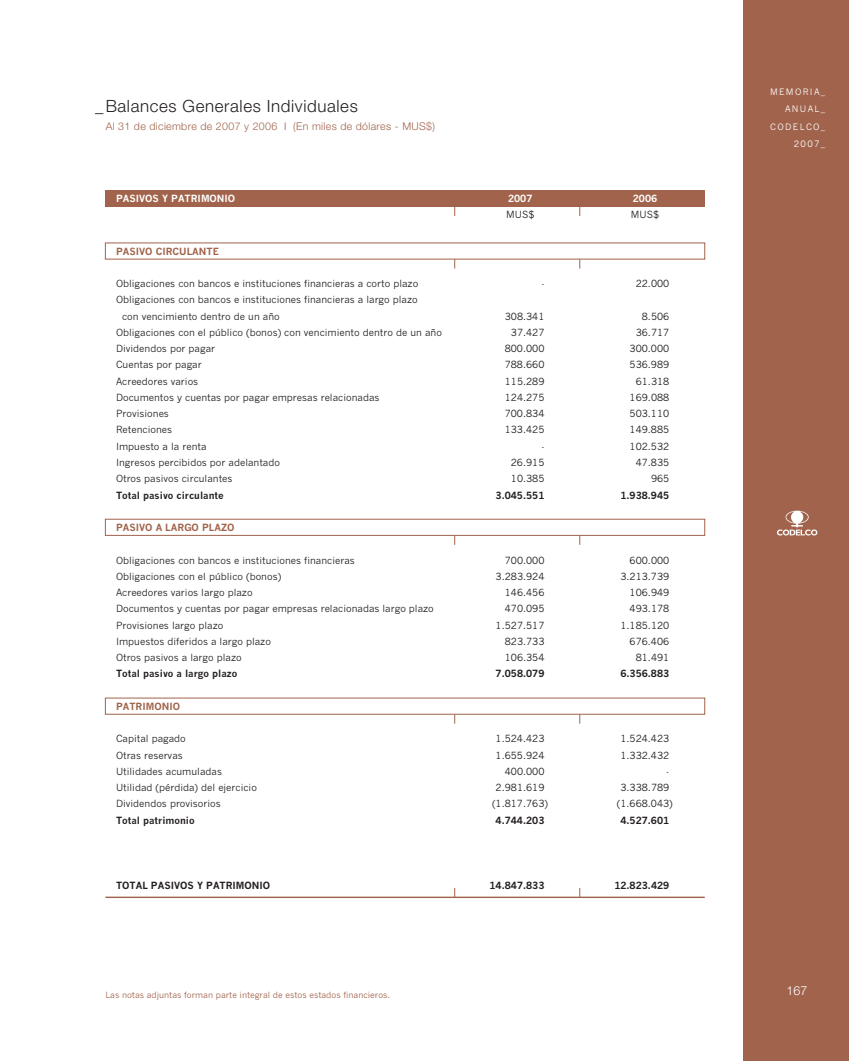
<style>
.page{position:relative;width:849px;height:1061px;background:#fff}
.page>*{position:absolute;margin:0;border:0;box-sizing:border-box;transform-origin:0 0}
.t1{font:300 16.88px "Helvetica Neue LT Std";letter-spacing:.035em;color:#231f20}
.t2{font:300 12.5px "Helvetica Neue LT Std";color:#fff}
.t3{font:300 10.62px "Helvetica Neue LT Std";letter-spacing:.03em;color:#a1634b}
.t4{font:9.75px/16.2px "News Gothic";color:#231f20}
.t5{font:700 9.75px "News Gothic";color:#231f20}
.t6{font:700 9.75px "News Gothic";color:#a1634b}
.t7{font:700 9.75px "News Gothic";color:#fff}
.t8{font:8.75px/17px "News Gothic";letter-spacing:.15em;color:#fff;text-align:right}
.t9{font:8.5px "News Gothic";color:#a1634b}
</style>
<div class="page">
<div style="left:743px;top:0;width:105px;height:1061px;background:#a1634b"></div>
<div style="left:105px;top:190px;width:599px;height:16px;background:#a1634b"></div>
<div style="left:105px;top:519px;width:599px;height:17px;border:1px solid #a1634b"></div>
<hr style="left:105px;top:896px;width:599px;height:2px;background:#a1634b">
<div style="left:105px;top:698px;width:599px;height:17px;border:1px solid #a1634b"></div>
<svg style="left:776px;top:511px;width:41px;height:24px"></svg>
<h1 class="t1" style="left:95px;top:100px;width:264px">_Balances Generales Individuales</h1>
<p class="t3" style="left:106px;top:122px;width:330px">Al 31 de diciembre de 2007 y 2006 I (En miles de dólares - MUS$)</p>
<p class="t7" style="left:116px;top:195px;width:121px">PASIVOS Y PATRIMONIO</p>
<p class="t7" style="left:508px;top:195px;width:26px">2007</p>
<p class="t7" style="left:632px;top:195px;width:26px">2006</p>
<p class="t4" style="left:506px;top:208px;width:30px">MUS$</p>
<p class="t4" style="left:630px;top:208px;width:30px">MUS$</p>
<p class="t6" style="left:116px;top:247px;width:104px">PASIVO CIRCULANTE</p>
<p class="t4" style="left:116px;top:276px;width:304px">Obligaciones con bancos e instituciones financieras a corto plazo</p>
<p class="t4" style="left:541px;top:276px;width:5px">-</p>
<p class="t4" style="left:635px;top:276px;width:35px">22.000</p>
<p class="t4" style="left:122px;top:293px;width:297px;text-indent:-6px">Obligaciones con bancos e instituciones financieras a largo plazo con vencimiento dentro de un año</p>
<p class="t4" style="left:504px;top:309px;width:41px">308.341</p>
<p class="t4" style="left:641px;top:309px;width:29px">8.506</p>
<p class="t4" style="left:116px;top:325px;width:327px">Obligaciones con el público (bonos) con vencimiento dentro de un año</p>
<p class="t4" style="left:510px;top:325px;width:35px">37.427</p>
<p class="t4" style="left:635px;top:325px;width:35px">36.717</p>
<p class="t4" style="left:116px;top:341px;width:101px">Dividendos por pagar</p>
<p class="t4" style="left:504px;top:341px;width:41px">800.000</p>
<p class="t4" style="left:629px;top:341px;width:41px">300.000</p>
<p class="t4" style="left:116px;top:358px;width:87px">Cuentas por pagar</p>
<p class="t4" style="left:504px;top:358px;width:41px">788.660</p>
<p class="t4" style="left:629px;top:358px;width:41px">536.989</p>
<p class="t4" style="left:116px;top:374px;width:84px">Acreedores varios</p>
<p class="t4" style="left:504px;top:374px;width:41px">115.289</p>
<p class="t4" style="left:635px;top:374px;width:35px">61.318</p>
<p class="t4" style="left:116px;top:390px;width:265px">Documentos y cuentas por pagar empresas relacionadas</p>
<p class="t4" style="left:504px;top:390px;width:41px">124.275</p>
<p class="t4" style="left:629px;top:390px;width:41px">169.088</p>
<p class="t4" style="left:116px;top:406px;width:54px">Provisiones</p>
<p class="t4" style="left:504px;top:406px;width:41px">700.834</p>
<p class="t4" style="left:629px;top:406px;width:41px">503.110</p>
<p class="t4" style="left:116px;top:423px;width:58px">Retenciones</p>
<p class="t4" style="left:504px;top:423px;width:41px">133.425</p>
<p class="t4" style="left:629px;top:423px;width:41px">149.885</p>
<p class="t4" style="left:116px;top:439px;width:92px">Impuesto a la renta</p>
<p class="t4" style="left:541px;top:439px;width:5px">-</p>
<p class="t4" style="left:629px;top:439px;width:41px">102.532</p>
<p class="t4" style="left:116px;top:455px;width:165px">Ingresos percibidos por adelantado</p>
<p class="t4" style="left:510px;top:455px;width:35px">26.915</p>
<p class="t4" style="left:635px;top:455px;width:35px">47.835</p>
<p class="t4" style="left:116px;top:471px;width:118px">Otros pasivos circulantes</p>
<p class="t4" style="left:510px;top:471px;width:35px">10.385</p>
<p class="t4" style="left:650px;top:471px;width:20px">965</p>
<p class="t5" style="left:116px;top:491px;width:109px">Total pasivo circulante</p>
<p class="t5" style="left:495px;top:491px;width:50px">3.045.551</p>
<p class="t5" style="left:620px;top:491px;width:50px">1.938.945</p>
<p class="t6" style="left:116px;top:524px;width:120px">PASIVO A LARGO PLAZO</p>
<p class="t4" style="left:116px;top:553px;width:240px">Obligaciones con bancos e instituciones financieras</p>
<p class="t4" style="left:504px;top:553px;width:41px">700.000</p>
<p class="t4" style="left:629px;top:553px;width:41px">600.000</p>
<p class="t4" style="left:116px;top:569px;width:167px">Obligaciones con el público (bonos)</p>
<p class="t4" style="left:495px;top:569px;width:50px">3.283.924</p>
<p class="t4" style="left:620px;top:569px;width:50px">3.213.739</p>
<p class="t4" style="left:116px;top:585px;width:138px">Acreedores varios largo plazo</p>
<p class="t4" style="left:504px;top:585px;width:41px">146.456</p>
<p class="t4" style="left:629px;top:585px;width:41px">106.949</p>
<p class="t4" style="left:116px;top:601px;width:319px">Documentos y cuentas por pagar empresas relacionadas largo plazo</p>
<p class="t4" style="left:504px;top:601px;width:41px">470.095</p>
<p class="t4" style="left:629px;top:601px;width:41px">493.178</p>
<p class="t4" style="left:116px;top:618px;width:109px">Provisiones largo plazo</p>
<p class="t4" style="left:495px;top:618px;width:50px">1.527.517</p>
<p class="t4" style="left:620px;top:618px;width:50px">1.185.120</p>
<p class="t4" style="left:116px;top:634px;width:156px">Impuestos diferidos a largo plazo</p>
<p class="t4" style="left:504px;top:634px;width:41px">823.733</p>
<p class="t4" style="left:629px;top:634px;width:41px">676.406</p>
<p class="t4" style="left:116px;top:650px;width:127px">Otros pasivos a largo plazo</p>
<p class="t4" style="left:504px;top:650px;width:41px">106.354</p>
<p class="t4" style="left:635px;top:650px;width:35px">81.491</p>
<p class="t5" style="left:116px;top:670px;width:123px">Total pasivo a largo plazo</p>
<p class="t5" style="left:495px;top:670px;width:50px">7.058.079</p>
<p class="t5" style="left:620px;top:670px;width:50px">6.356.883</p>
<p class="t6" style="left:116px;top:702px;width:65px">PATRIMONIO</p>
<p class="t4" style="left:116px;top:731px;width:71px">Capital pagado</p>
<p class="t4" style="left:495px;top:731px;width:50px">1.524.423</p>
<p class="t4" style="left:620px;top:731px;width:50px">1.524.423</p>
<p class="t4" style="left:116px;top:748px;width:68px">Otras reservas</p>
<p class="t4" style="left:495px;top:748px;width:50px">1.655.924</p>
<p class="t4" style="left:620px;top:748px;width:50px">1.332.432</p>
<p class="t4" style="left:116px;top:764px;width:107px">Utilidades acumuladas</p>
<p class="t4" style="left:504px;top:764px;width:41px">400.000</p>
<p class="t4" style="left:666px;top:764px;width:5px">-</p>
<p class="t4" style="left:116px;top:780px;width:142px">Utilidad (pérdida) del ejercicio</p>
<p class="t4" style="left:495px;top:780px;width:50px">2.981.619</p>
<p class="t4" style="left:620px;top:780px;width:50px">3.338.789</p>
<p class="t4" style="left:116px;top:796px;width:106px">Dividendos provisorios</p>
<p class="t4" style="left:492px;top:796px;width:57px">(1.817.763)</p>
<p class="t4" style="left:616px;top:796px;width:57px">(1.668.043)</p>
<p class="t5" style="left:116px;top:816px;width:80px">Total patrimonio</p>
<p class="t5" style="left:495px;top:816px;width:50px">4.744.203</p>
<p class="t5" style="left:620px;top:816px;width:50px">4.527.601</p>
<p class="t5" style="left:116px;top:881px;width:156px">TOTAL PASIVOS Y PATRIMONIO</p>
<p class="t5" style="left:489px;top:881px;width:56px">14.847.833</p>
<p class="t5" style="left:614px;top:881px;width:56px">12.823.429</p>
<p class="t9" style="left:105px;top:992px;width:286px">Las notas adjuntas forman parte integral de estos estados financieros.</p>
<p class="t8" style="left:769px;top:85px;width:57px">MEMORIA_<br>ANUAL_<br>CODELCO_<br>2007_</p>
<p class="t2" style="left:786px;top:986px;width:22px">167</p>
</div>
